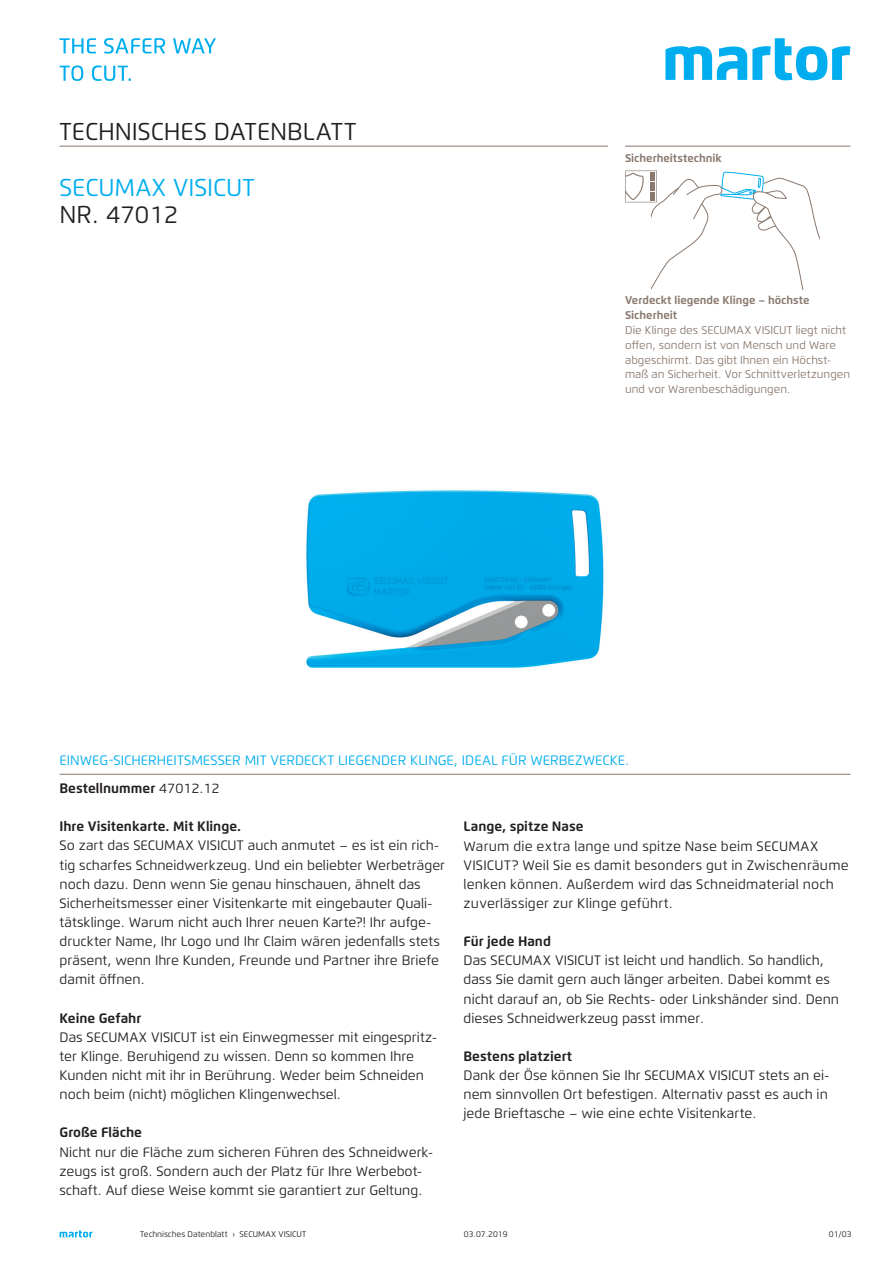
<style>
.page{position:relative;width:893px;height:1263px;background:#fff}
.page>*{position:absolute;margin:0;border:0;box-sizing:border-box;transform-origin:0 0}
.t1{font:24.3px "Flexo";color:#231f20}
.t2{font:24.3px "Flexo";color:#00aeef}
.t3{font:13.65px/19.2px "Flexo";color:#231f20}
.t4{font:13.65px/27.6px "Flexo";color:#00aeef}
.t5{font:700 13.65px "Flexo";color:#231f20}
.t6{font:11.25px/14.9px "Flexo";color:#89786e}
.t7{font:700 11.25px/14.9px "Flexo";color:#89786e}
.t8{font:8.25px "Flexo";color:#231f20}
.s1{font-weight:700;color:#231f20}
.s2{color:#231f20}
</style>
<div class="page">
<svg style="left:60px;top:1230px;width:32px;height:7px"></svg>
<img style="left:306px;top:490px;width:298px;height:178px">
<svg style="left:625px;top:171px;width:195px;height:119px"></svg>
<div style="left:650px;top:173px;width:5px;height:8px;background:#89786e"></div>
<div style="left:650px;top:192px;width:5px;height:8px;background:#89786e"></div>
<div style="left:650px;top:182px;width:5px;height:8px;background:#89786e"></div>
<svg style="left:665px;top:38px;width:185px;height:42px"></svg>
<hr style="left:60px;top:774px;width:790px;height:1px;background:#89786e">
<hr style="left:625px;top:146px;width:225px;height:1px;background:#89786e">
<hr style="left:60px;top:146px;width:548px;height:1px;background:#89786e">
<svg style="left:60px;top:38px;width:36px;height:15px"></svg>
<svg style="left:104px;top:38px;width:61px;height:16px"></svg>
<svg style="left:173px;top:38px;width:43px;height:16px"></svg>
<svg style="left:60px;top:65px;width:23px;height:16px"></svg>
<svg style="left:92px;top:65px;width:39px;height:16px"></svg>
<h1 class="t1" style="left:60px;top:117px;width:298px">TECHNISCHES DATENBLATT</h1>
<h1 class="t2" style="left:60px;top:172px;width:197px">SECUMAX VISICUT</h1>
<h1 class="t1" style="left:60px;top:200px;width:120px">NR. 47012</h1>
<p class="t7" style="left:625px;top:150px;width:98px">Sicherheitstechnik</p>
<p class="t7" style="left:625px;top:293px;width:186px">Verdeckt liegende Klinge – höchste<br>Sicherheit</p>
<p class="t6" style="left:625px;top:322px;width:227px">Die Klinge des SECUMAX VISICUT liegt nicht offen, sondern ist von Mensch und Ware abgeschirmt. Das gibt Ihnen ein Höchst&shy;maß an Sicherheit. Vor Schnittverletzungen und vor Warenbeschädigungen.</p>
<p class="t4" style="left:60px;top:747px;width:571px">EINWEG-SICHERHEITSMESSER MIT VERDECKT LIEGENDER KLINGE, IDEAL FÜR WERBEZWECKE.<br><span class="s1">Bestellnummer</span> <span class="s2">47012.12</span></p>
<p class="t5" style="left:60px;top:818px;width:183px">Ihre Visitenkarte. Mit Klinge.</p>
<p class="t3" style="left:60px;top:836px;width:387px">So zart das SECUMAX VISICUT auch anmutet – es ist ein rich&shy;tig scharfes Schneidwerkzeug. Und ein beliebter Werbeträger noch dazu. Denn wenn Sie genau hinschauen, ähnelt das Sicherheitsmesser einer Visitenkarte mit eingebauter Quali&shy;tätsklinge. Warum nicht auch Ihrer neuen Karte?! Ihr aufge&shy;druckter Name, Ihr Logo und Ihr Claim wären jedenfalls stets präsent, wenn Ihre Kunden, Freunde und Partner ihre Briefe damit öffnen.</p>
<p class="t5" style="left:60px;top:1009px;width:83px">Keine Gefahr</p>
<p class="t3" style="left:60px;top:1027px;width:379px">Das SECUMAX VISICUT ist ein Einwegmesser mit eingespritz&shy;ter Klinge. Beruhigend zu wissen. Denn so kommen Ihre Kunden nicht mit ihr in Berührung. Weder beim Schneiden noch beim (nicht) möglichen Klingenwechsel.</p>
<p class="t5" style="left:60px;top:1124px;width:84px">Große Fläche</p>
<p class="t3" style="left:60px;top:1142px;width:375px">Nicht nur die Fläche zum sicheren Führen des Schneidwerk&shy;zeugs ist groß. Sondern auch der Platz für Ihre Werbebot&shy;schaft. Auf diese Weise kommt sie garantiert zur Geltung.</p>
<p class="t5" style="left:463px;top:818px;width:122px">Lange, spitze Nase</p>
<p class="t3" style="left:463px;top:836px;width:387px">Warum die extra lange und spitze Nase beim SECUMAX VISICUT? Weil Sie es damit besonders gut in Zwischenräume lenken können. Außerdem wird das Schneidmaterial noch zuverlässiger zur Klinge geführt.</p>
<p class="t5" style="left:463px;top:933px;width:89px">Für jede Hand</p>
<p class="t3" style="left:463px;top:951px;width:377px">Das SECUMAX VISICUT ist leicht und handlich. So handlich, dass Sie damit gern auch länger arbeiten. Dabei kommt es nicht darauf an, ob Sie Rechts- oder Linkshänder sind. Denn dieses Schneidwerkzeug passt immer.</p>
<p class="t5" style="left:463px;top:1048px;width:110px">Bestens platziert</p>
<p class="t3" style="left:463px;top:1066px;width:368px">Dank der Öse können Sie Ihr SECUMAX VISICUT stets an ei&shy;nem sinnvollen Ort befestigen. Alternativ passt es auch in jede Brieftasche – wie eine echte Visitenkarte.</p>
<p class="t8" style="left:140px;top:1229px;width:167px">Technisches Datenblatt › SECUMAX VISICUT</p>
<p class="t8" style="left:464px;top:1229px;width:45px">03.07.2019</p>
<p class="t8" style="left:829px;top:1229px;width:24px">01/03</p>
</div>
